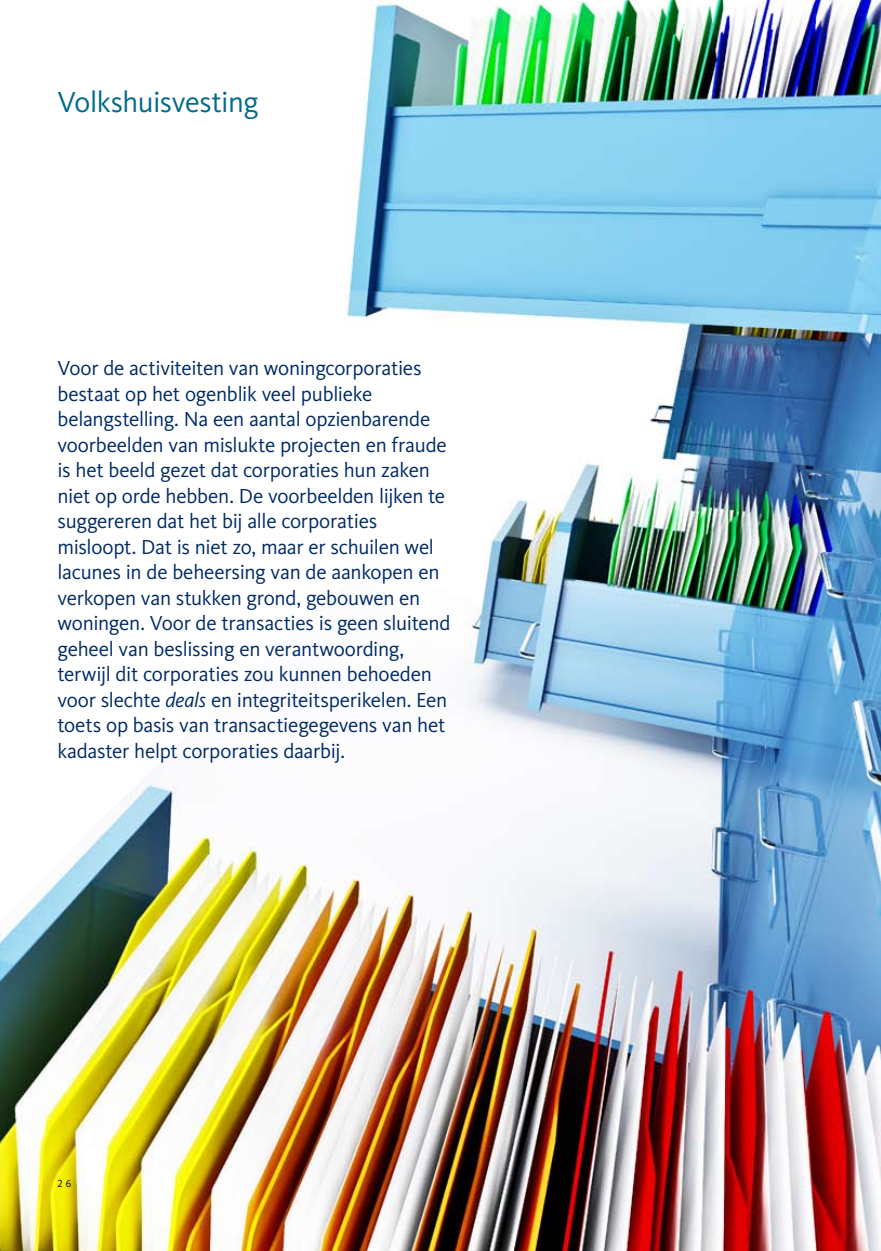
<style>
.page{position:relative;width:881px;height:1251px;background:#fff}
.page>*{position:absolute;margin:0;border:0;box-sizing:border-box;transform-origin:0 0}
.t1{font:30px "Kievit";letter-spacing:-.02em;color:#006a8d}
.t2{font:21px/25.5px "Kievit";letter-spacing:-.015em;color:#002b65}
.t3{font:10.5px "Kievit Regular SC";color:#000}
.s1{font-style:italic}
</style>
<div class="page">
<img style="left:0;top:0;width:880px;height:1250px">
<h1 class="t1" style="left:57px;top:83px;width:203px">Volkshuisvesting</h1>
<p class="t2" style="left:57px;top:355px;width:394px">Voor de activiteiten van woningcorporaties bestaat op het ogenblik veel publieke belangstelling. Na een aantal opzienbarende voorbeelden van mislukte projecten en fraude is het beeld gezet dat corporaties hun zaken niet op orde hebben. De voorbeelden lijken te suggereren dat het bij alle corporaties misloopt. Dat is niet zo, maar er schuilen wel lacunes in de beheersing van de aankopen en verkopen van stukken grond, gebouwen en woningen. Voor de transacties is geen sluitend geheel van beslissing en verantwoording, terwijl dit corporaties zou kunnen behoeden voor slechte <span class="s1">deals</span> en integriteitsperikelen. Een toets op basis van transactiegegevens van het kadaster helpt corporaties daarbij.</p>
<p class="t3" style="left:57px;top:1176px;width:15px">2 6</p>
</div>
